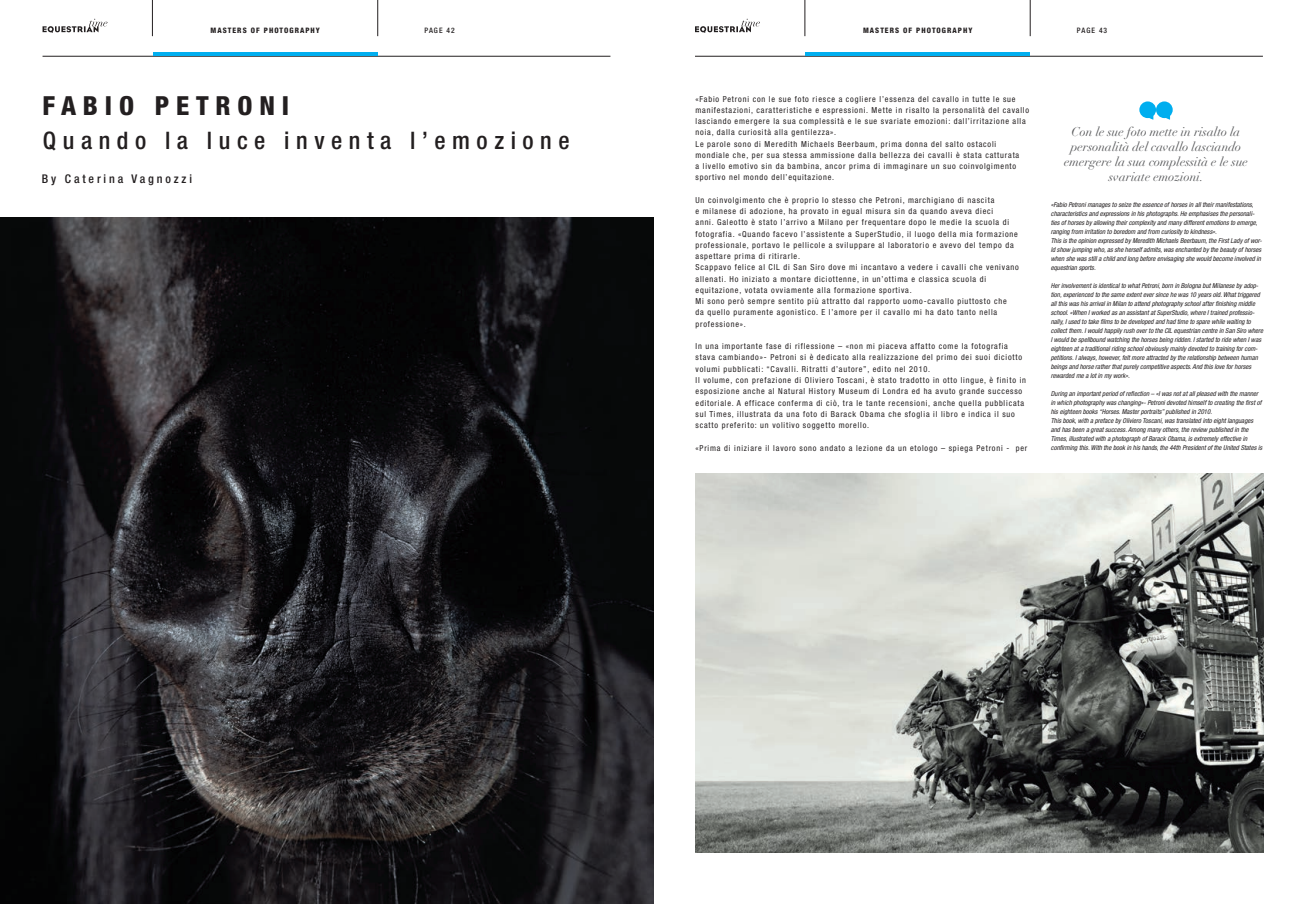
<style>
.page{position:relative;width:1306px;height:904px;background:#fff}
.page>*{position:absolute;margin:0;border:0;box-sizing:border-box;transform-origin:0 0}
.t1{font:800 condensed 26.25px "Helvetica Neue LT Std";letter-spacing:.26em;color:#231f20}
.t2{font:500 condensed 24.15px "Helvetica Neue LT Std";letter-spacing:.27em;color:#231f20}
.t3{font:italic 12.6px/15.1px "Didot LT Std";color:#57585a;text-align:center}
.t4{font:500 condensed 12px "Helvetica Neue LT Std";letter-spacing:.235em;color:#231f20}
.t5{font:condensed 8.25px/11.2px "Helvetica Neue LT Std";letter-spacing:.1em;color:#231f20}
.t6{font:800 condensed 7.5px "Helvetica Neue LT Std";letter-spacing:.14em;color:#231f20}
.t7{font:500 condensed 7.5px "Helvetica Neue LT Std";letter-spacing:.14em;color:#231f20}
.t8{font:italic condensed 6.75px/9px "Helvetica Neue LT Std";color:#231f20}
.s1{color:#fff}
</style>
<div class="page">
<img style="left:0;top:217px;width:653px;height:687px">
<hr style="left:695px;top:56px;width:567px;height:1px;background:#231f20">
<hr style="left:804px;top:0;width:1px;height:36px;background:#231f20">
<hr style="left:1030px;top:0;width:1px;height:36px;background:#231f20">
<svg style="left:695px;top:19px;width:65px;height:14px"></svg>
<hr style="left:152px;top:0;width:1px;height:36px;background:#231f20">
<hr style="left:377px;top:0;width:1px;height:36px;background:#231f20">
<svg style="left:43px;top:19px;width:64px;height:14px"></svg>
<hr style="left:43px;top:56px;width:567px;height:1px;background:#231f20">
<hr style="left:153px;top:52px;width:224px;height:4px;background:#00aeef">
<hr style="left:805px;top:52px;width:225px;height:4px;background:#00aeef">
<img style="left:695px;top:473px;width:568px;height:380px">
<svg style="left:1139px;top:101px;width:33px;height:19px"></svg>
<p class="t6" style="left:210px;top:25px;width:111px">MASTERS OF PHOTOGRAPHY</p>
<p class="t6" style="left:863px;top:25px;width:111px">MASTERS OF PHOTOGRAPHY</p>
<p class="t7" style="left:420px;top:25px;width:36px"><span class="s1">E</span>PAGE 42</p>
<p class="t7" style="left:1072px;top:25px;width:36px"><span class="s1">E</span>PAGE 43</p>
<p class="t5" style="left:695px;top:93px;width:335px">«Fabio Petroni con le sue foto riesce a cogliere l’essenza del cavallo in tutte le sue manifestazioni, caratteristiche e espressioni. Mette in risalto la personalità del cavallo lasciando emergere la sua complessità e le sue svariate emozioni: dall’irritazione alla noia, dalla curiosità alla gentilezza».</p>
<p class="t5" style="left:695px;top:138px;width:325px">Le parole sono di Meredith Michaels Beerbaum, prima donna del salto ostacoli mondiale che, per sua stessa ammissione dalla bellezza dei cavalli è stata catturata a livello emotivo sin da bambina, ancor prima di immaginare un suo coinvolgimento sportivo nel mondo dell’equitazione.</p>
<p class="t5" style="left:695px;top:194px;width:324px">Un coinvolgimento che è proprio lo stesso che Petroni, marchigiano di nascita<br>e milanese di adozione, ha provato in egual misura sin da quando aveva dieci<br>anni. Galeotto è stato l’arrivo a Milano per frequentare dopo le medie la scuola di fotografia. «Quando facevo l’assistente a SuperStudio, il luogo della mia formazione professionale, portavo le pellicole a sviluppare al laboratorio e avevo del tempo da aspettare prima di ritirarle.</p>
<p class="t5" style="left:695px;top:262px;width:325px">Scappavo felice al CIL di San Siro dove mi incantavo a vedere i cavalli che venivano allenati. Ho iniziato a montare diciottenne, in un’ottima e classica scuola di equitazione, votata ovviamente alla formazione sportiva.</p>
<p class="t5" style="left:695px;top:295px;width:312px">Mi sono però sempre sentito più attratto dal rapporto uomo-cavallo piuttosto che da quello puramente agonistico. E l’amore per il cavallo mi ha dato tanto nella professione».</p>
<p class="t5" style="left:695px;top:340px;width:328px">In una importante fase di riflessione – «non mi piaceva affatto come la fotografia stava cambiando»- Petroni si è dedicato alla realizzazione del primo dei suoi diciotto volumi pubblicati: “Cavalli. Ritratti d’autore”, edito nel 2010.</p>
<p class="t5" style="left:695px;top:374px;width:332px">Il volume, con prefazione di Oliviero Toscani, è stato tradotto in otto lingue, è finito in esposizione anche al Natural History Museum di Londra ed ha avuto grande successo editoriale. A efficace conferma di ciò, tra le tante recensioni, anche quella pubblicata sul Times, illustrata da una foto di Barack Obama che sfoglia il libro e indica il suo scatto preferito: un volitivo soggetto morello.</p>
<p class="t5" style="left:695px;top:442px;width:333px">«Prima di iniziare il lavoro sono andato a lezione da un etologo – spiega Petroni - per</p>
<p class="t1" style="left:43px;top:89px;width:248px">FABIO PETRONI</p>
<p class="t2" style="left:43px;top:126px;width:528px">Quando la luce inventa l’emozione</p>
<p class="t3" style="left:1064px;top:124px;width:185px">Con le sue foto mette in risalto la personalità del cavallo lasciando emergere la sua complessità e le sue</p>
<p class="t4" style="left:42px;top:171px;width:152px">By Caterina Vagnozzi</p>
<p class="t3" style="left:1108px;top:170px;width:96px">svariate emozioni.</p>
<p class="t8" style="left:1050px;top:200px;width:208px">«Fabio Petroni manages to seize the essence of horses in all their manifestations, characteristics and expressions in his photographs. He emphasises the personali&shy;ties of horses by allowing their complexity and many different emotions to emerge, ranging from irritation to boredom and from curiosity to kindness».</p>
<p class="t8" style="left:1050px;top:236px;width:213px">This is the opinion expressed by Meredith Michaels Beerbaum, the First Lady of wor&shy;ld show jumping who, as she herself admits, was enchanted by the beauty of horses when she was still a child and long before envisaging she would become involved in equestrian sports.</p>
<p class="t8" style="left:1050px;top:281px;width:214px">Her involvement is identical to what Petroni, born in Bologna but Milanese by adop&shy;tion, experienced to the same extent ever since he was 10 years old. What triggered all this was his arrival in Milan to attend photography school after finishing middle school. «When I worked as an assistant at SuperStudio, where I trained professio&shy;nally, I used to take films to be developed and had time to spare while waiting to collect them. I would happily rush over to the CIL equestrian centre in San Siro where I would be spellbound watching the horses being ridden. I started to ride when I was eighteen at a traditional riding school obviously mainly devoted to training for com&shy;petitions. I always, however, felt more attracted by the relationship between human beings and horse rather that purely competitive aspects. And this love for horses rewarded me a lot in my work».</p>
<p class="t8" style="left:1050px;top:389px;width:212px">During an important period of reflection – «I was not at all pleased with the manner in which photography was changing»- Petroni devoted himself to creating the first of his eighteen books “Horses. Master portraits” published in 2010.</p>
<p class="t8" style="left:1050px;top:416px;width:213px">This book, with a preface by Oliviero Toscani, was translated into eight languages and has been a great success. Among many others, the review published in the Times, illustrated with a photograph of Barack Obama, is extremely effective in confirming this. With the book in his hands, the 44th President of the United States is</p>
</div>
